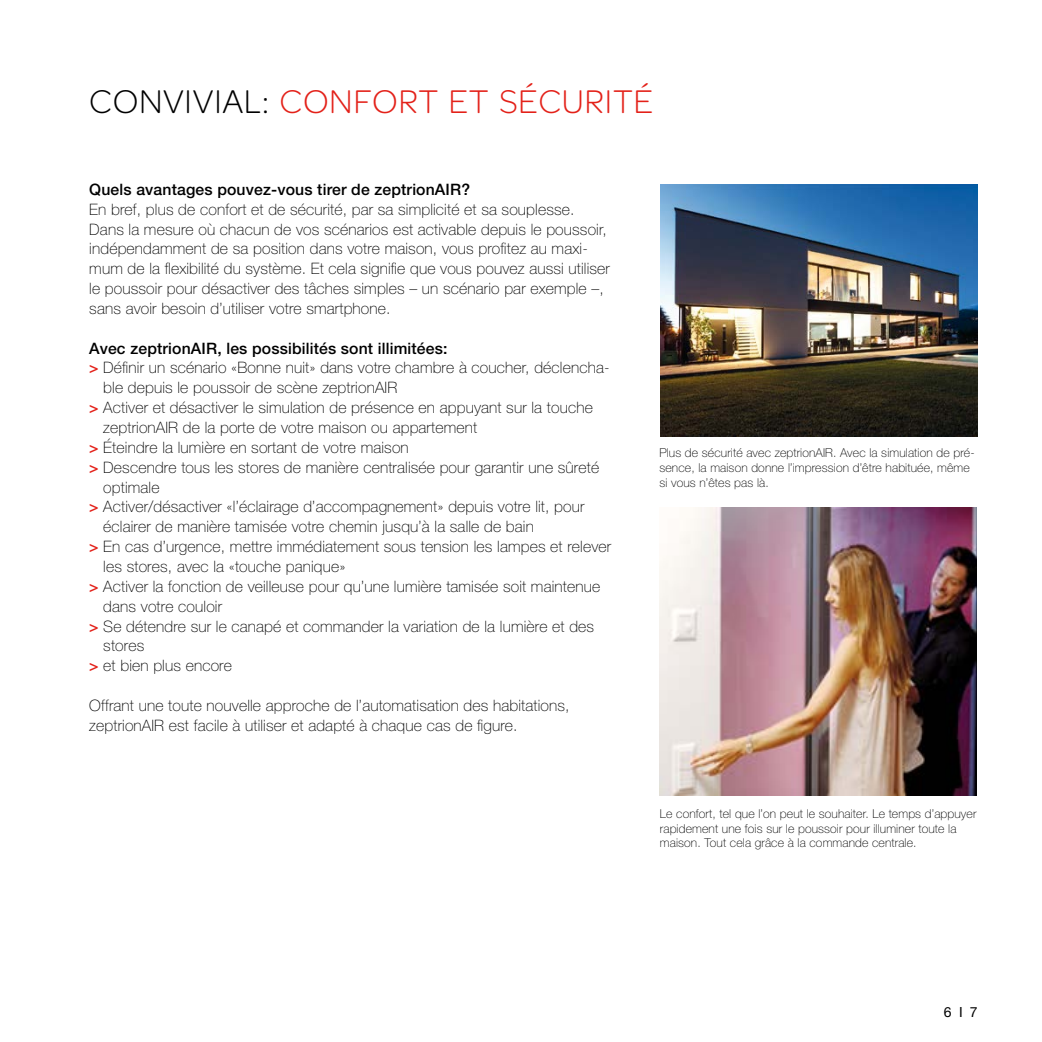
<style>
.page{position:relative;width:1042px;height:1042px;background:#fff}
.page>*{position:absolute;margin:0;border:0;box-sizing:border-box;transform-origin:0 0}
.t1{font:300 35px "SE Optimist";letter-spacing:.015em;color:#e32119}
.t2{font:100 15.75px/19.8px "Helvetica Neue LT Pro";letter-spacing:.01em;color:#000}
.t3{font:500 15.75px "Helvetica Neue LT Pro";letter-spacing:.01em;color:#000}
.t4{font:14px "Helvetica Neue LT Pro";color:#000}
.t5{font:100 12.25px/14.7px "Helvetica Neue LT Pro";letter-spacing:.01em;color:#000}
.s1{color:#000}
.s2{font-weight:500;color:#e32119}
</style>
<div class="page">
<img style="left:660px;top:184px;width:317px;height:252px">
<img style="left:660px;top:507px;width:316px;height:288px">
<h1 class="t1" style="left:89px;top:82px;width:565px"><span class="s1">CONVIVIAL:</span> CONFORT ET SÉCURITÉ</h1>
<p class="t3" style="left:89px;top:180px;width:382px">Quels avantages pouvez-vous tirer de zeptrionAIR?</p>
<p class="t2" style="left:89px;top:199px;width:522px">En bref, plus de confort et de sécurité, par sa simplicité et sa souplesse.<br>Dans la mesure où chacun de vos scénarios est activable depuis le poussoir, indépendamment de sa position dans votre maison, vous profitez au maxi&shy;mum de la flexibilité du système. Et cela signifie que vous pouvez aussi utiliser le poussoir pour désactiver des tâches simples – un scénario par exemple –, sans avoir besoin d’utiliser votre smartphone.</p>
<p class="t3" style="left:89px;top:338px;width:360px">Avec zeptrionAIR, les possibilités sont illimitées:</p>
<p class="t2" style="left:89px;top:358px;width:522px"><span class="s2">&gt;</span> Définir un scénario «Bonne nuit» dans votre chambre à coucher, déclencha-</p>
<p class="t2" style="left:103px;top:378px;width:295px">ble depuis le poussoir de scène zeptrionAIR</p>
<p class="t2" style="left:89px;top:397px;width:505px"><span class="s2">&gt;</span> Activer et désactiver le simulation de présence en appuyant sur la touche</p>
<p class="t2" style="left:103px;top:417px;width:375px">zeptrionAIR de la porte de votre maison ou appartement</p>
<p class="t2" style="left:89px;top:437px;width:321px"><span class="s2">&gt;</span> Éteindre la lumière en sortant de votre maison</p>
<p class="t2" style="left:89px;top:457px;width:511px"><span class="s2">&gt;</span> Descendre tous les stores de manière centralisée pour garantir une sûreté</p>
<p class="t2" style="left:103px;top:477px;width:58px">optimale</p>
<p class="t2" style="left:89px;top:497px;width:497px"><span class="s2">&gt;</span> Activer/désactiver «l’éclairage d’accompagnement» depuis votre lit, pour</p>
<p class="t2" style="left:103px;top:517px;width:432px">éclairer de manière tamisée votre chemin jusqu’à la salle de bain</p>
<p class="t2" style="left:89px;top:536px;width:523px"><span class="s2">&gt;</span> En cas d’urgence, mettre immédiatement sous tension les lampes et relever</p>
<p class="t2" style="left:103px;top:556px;width:244px">les stores, avec la «touche panique»</p>
<p class="t2" style="left:89px;top:576px;width:512px"><span class="s2">&gt;</span> Activer la fonction de veilleuse pour qu’une lumière tamisée soit maintenue</p>
<p class="t2" style="left:103px;top:596px;width:120px">dans votre couloir</p>
<p class="t2" style="left:89px;top:616px;width:506px"><span class="s2">&gt;</span> Se détendre sur le canapé et commander la variation de la lumière et des</p>
<p class="t2" style="left:103px;top:636px;width:43px">stores</p>
<p class="t2" style="left:89px;top:655px;width:144px"><span class="s2">&gt;</span> et bien plus encore</p>
<p class="t2" style="left:89px;top:695px;width:482px">Offrant une toute nouvelle approche de l’automatisation des habitations, zeptrionAIR est facile à utiliser et adapté à chaque cas de figure.</p>
<p class="t5" style="left:659px;top:445px;width:317px">Plus de sécurité avec zeptrionAIR. Avec la simulation de pré&shy;sence, la maison donne l’impression d’être habituée, même si vous n’êtes pas là.</p>
<p class="t5" style="left:660px;top:806px;width:318px">Le confort, tel que l’on peut le souhaiter. Le temps d’appuyer rapidement une fois sur le poussoir pour illuminer toute la maison. Tout cela grâce à la commande centrale.</p>
<p class="t4" style="left:944px;top:1003px;width:35px">6I7</p>
</div>
